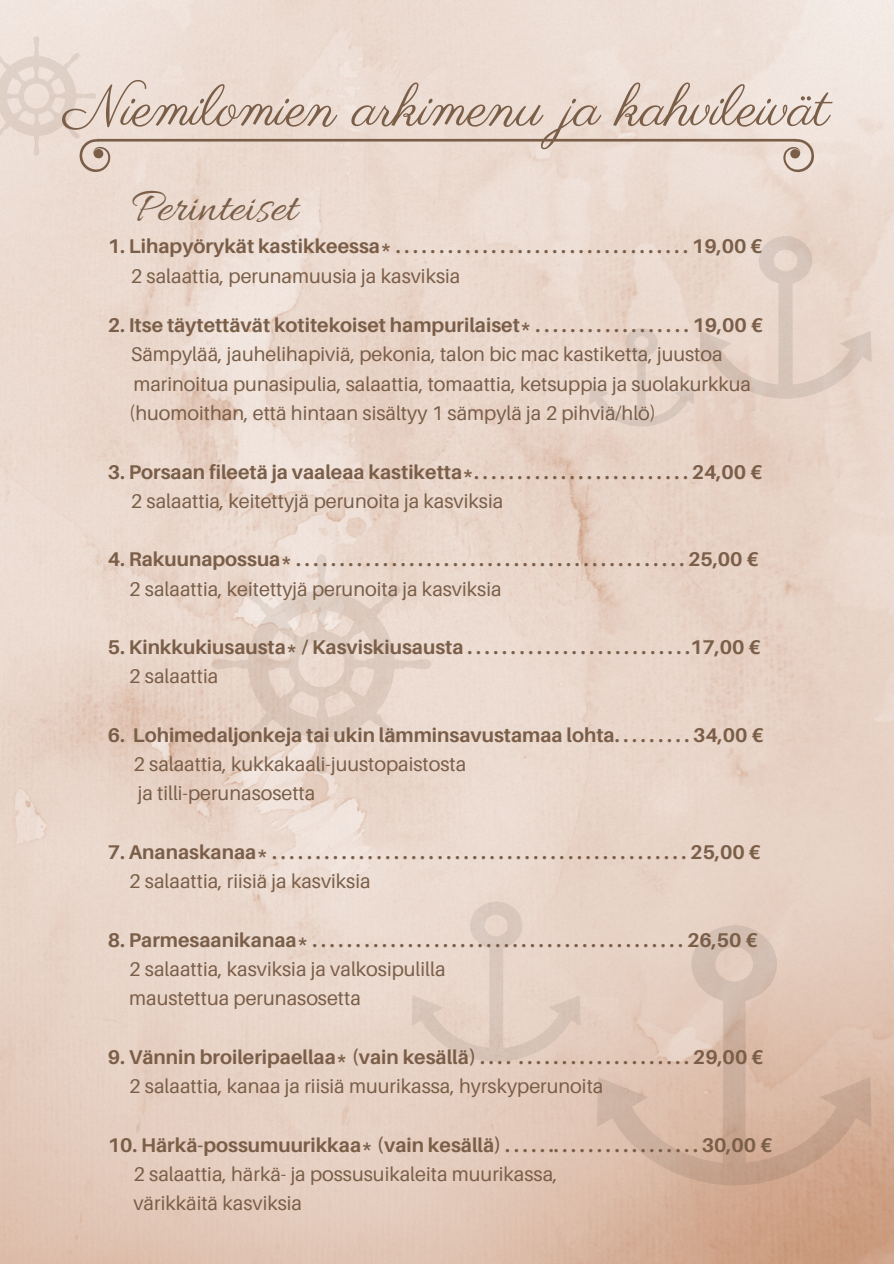
<style>
.page{position:relative;width:894px;height:1264px;background:#fff}
.page>*{position:absolute;margin:0;border:0;box-sizing:border-box;transform-origin:0 0}
.t1{font:57.6px "Parisienne";color:#7a5e48}
.t2{font:48.45px "Allura";color:#7a5e48}
.t3{font:700 19.8px "Aileron";color:#7a5e48}
.t4{font:19.8px "Aileron";color:#7a5e48}
</style>
<div class="page">
<img style="left:0;top:0;width:893px;height:1263px">
<svg style="left:212px;top:554px;width:219px;height:219px;fill:#e9d6ca"></svg>
<svg style="left:589px;top:328px;width:104px;height:99px"></svg>
<svg style="left:596px;top:925px;width:275px;height:260px"></svg>
<svg style="left:699px;top:236px;width:172px;height:162px"></svg>
<svg style="left:411px;top:901px;width:169px;height:160px"></svg>
<svg style="left:0;top:36px;width:813px;height:136px"></svg>
<p class="t1" style="left:64px;top:72px;width:767px">Niemilomien arkimenu ja kahvileivät</p>
<p class="t2" style="left:131px;top:180px;width:167px">Perinteiset</p>
<h1 class="t3" style="left:108px;top:234px;width:656px">1.Lihapyörykätkastikkeessa*..................................19,00€</h1>
<h2 class="t4" style="left:131px;top:263px;width:331px">2 salaattia, perunamuusia ja kasviksia</h2>
<p class="t3" style="left:108px;top:313px;width:656px">2. Itse täytettävät kotitekoiset hampurilaiset* . . . . . . . . . . . . . . . . . . 19,00 €</p>
<p class="t4" style="left:131px;top:342px;width:593px">Sämpylää, jauhelihapiviä, pekonia, talon bic mac kastiketta, juustoa</p>
<p class="t4" style="left:133px;top:371px;width:619px">marinoitua punasipulia, salaattia, tomaattia, ketsuppia ja suolakurkkua</p>
<p class="t4" style="left:129px;top:401px;width:528px">(huomoithan, että hintaan sisältyy 1 sämpylä ja 2 pihviä/hlö)</p>
<p class="t3" style="left:108px;top:459px;width:656px">3. Porsaan fileetä ja vaaleaa kastiketta*. . . . . . . . . . . . . . . . . . . . . . . . . 24,00 €</p>
<p class="t4" style="left:131px;top:488px;width:374px">2 salaattia, keitettyjä perunoita ja kasviksia</p>
<p class="t3" style="left:108px;top:547px;width:652px">4.Rakuunapossua*.............................................25,00€</p>
<p class="t4" style="left:129px;top:576px;width:374px">2 salaattia, keitettyjä perunoita ja kasviksia</p>
<p class="t3" style="left:108px;top:635px;width:654px">5. Kinkkukiusausta* / Kasviskiusausta . . . . . . . . . . . . . . . . . . . . . . . . . .17,00 €</p>
<p class="t4" style="left:129px;top:664px;width:91px">2 salaattia</p>
<p class="t3" style="left:108px;top:722px;width:657px">6. Lohimedaljonkeja tai ukin lämminsavustamaa lohta. . . . . . . . . 34,00 €</p>
<p class="t4" style="left:133px;top:752px;width:334px">2 salaattia, kukkakaali-juustopaistosta</p>
<p class="t4" style="left:138px;top:781px;width:179px">ja tilli-perunasosetta</p>
<p class="t3" style="left:108px;top:839px;width:654px">7.Ananaskanaa*................................................25,00€</p>
<p class="t4" style="left:129px;top:869px;width:243px">2 salaattia, riisiä ja kasviksia</p>
<p class="t3" style="left:108px;top:927px;width:651px">8.Parmesaanikanaa*...........................................26,50€</p>
<p class="t4" style="left:129px;top:956px;width:318px">2 salaattia, kasviksia ja valkosipulilla</p>
<p class="t4" style="left:129px;top:986px;width:233px">maustettua perunasosetta</p>
<p class="t3" style="left:108px;top:1044px;width:657px">9. Vännin broileripaellaa* (vain kesällä) . . . . . . . . . . . . . . . . . . . . . . . . 29,00 €</p>
<p class="t4" style="left:129px;top:1073px;width:475px">2 salaattia, kanaa ja riisiä muurikassa, hyrskyperunoita</p>
<p class="t3" style="left:108px;top:1132px;width:666px">10. Härkä-possumuurikkaa* (vain kesällä) . . . . . .. . . . . . . . . . . . . . . . . 30,00 €</p>
<p class="t4" style="left:133px;top:1161px;width:425px">2 salaattia, härkä- ja possusuikaleita muurikassa,</p>
<p class="t4" style="left:133px;top:1190px;width:170px">värikkäitä kasviksia</p>
</div>
